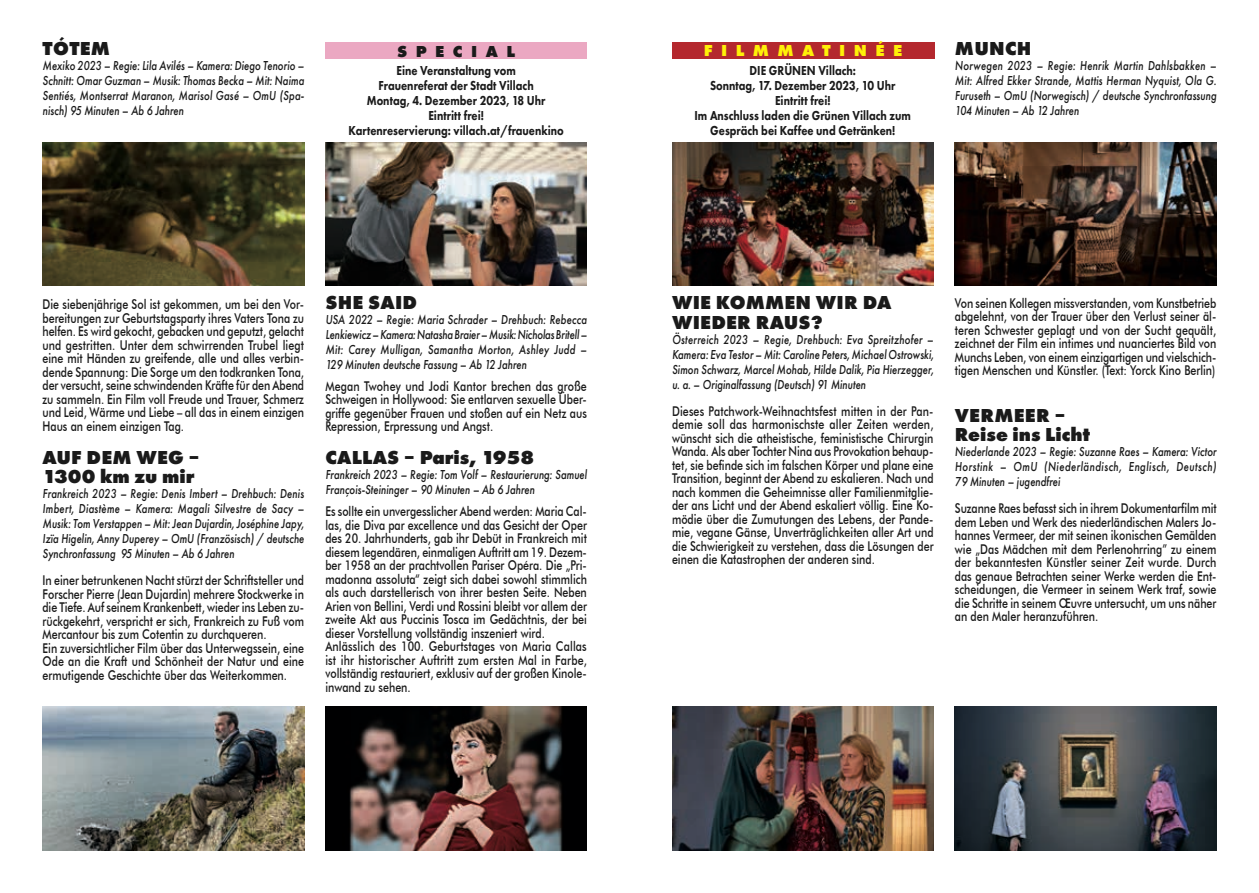
<style>
.page{position:relative;width:1259px;height:893px;background:#fff}
.page>*{position:absolute;margin:0;border:0;box-sizing:border-box;transform-origin:0 0}
.t1{font:800 19.5px/19.5px "Futura PT";letter-spacing:.01em;color:#1a1a1a}
.t2{font:800 16.5px "Futura PT";letter-spacing:.51em;color:#fff108}
.t3{font:800 16.5px "Futura PT";letter-spacing:.51em;color:#1a1a1a}
.t4{font:500 13.5px/13.5px "Futura BT";color:#1a1a1a;text-align:justify;scale:.79 1}
.t5{font:italic 500 13.5px/15px "Futura PT";color:#1a1a1a;text-align:justify;scale:.8 1}
.t6{font:800 13.5px/15px "Futura PT";color:#1a1a1a;text-align:center;scale:.83 1}
</style>
<div class="page">
<img style="left:43px;top:707px;width:261px;height:143px">
<img style="left:672px;top:142px;width:261px;height:144px">
<img style="left:955px;top:142px;width:261px;height:144px">
<img style="left:672px;top:707px;width:261px;height:143px">
<img style="left:325px;top:142px;width:262px;height:144px">
<img style="left:325px;top:707px;width:262px;height:143px">
<img style="left:43px;top:142px;width:261px;height:144px">
<img style="left:955px;top:707px;width:261px;height:143px">
<div style="left:325px;top:43px;width:262px;height:16px;background:#eba8c2"></div>
<div style="left:672px;top:42px;width:262px;height:16px;background:#b4282e"></div>
<h1 class="t1" style="left:43px;top:39px;width:69px">TÓTEM</h1>
<p class="t5" style="left:43px;top:59px;width:328px">Mexiko 2023 – Regie: Lila Avilés – Kamera: Diego Tenorio – Schnitt: Omar Guzman – Musik: Thomas Becka – Mit: Naima Sentiés, Montserrat Maranon, Marisol Gasé – OmU (Spa&shy;nisch) 95 Minuten – Ab 6 Jahren</p>
<p class="t3" style="left:397px;top:41px;width:119px">SPECIAL</p>
<p class="t2" style="left:704px;top:40px;width:200px">FILMMATINÉE</p>
<p class="t6" style="left:348px;top:63px;width:261px">Eine Veranstaltung vom<br>Frauenreferat der Stadt Villach<br>Montag, 4. Dezember 2023, 18 Uhr<br>Eintritt frei!<br>Kartenreservierung: villach.at/frauenkino</p>
<p class="t6" style="left:694px;top:63px;width:262px">DIE GRÜNEN Villach:<br>Sonntag, 17. Dezember 2023, 10 Uhr<br>Eintritt frei!<br>Im Anschluss laden die Grünen Villach zum<br>Gespräch bei Kaffee und Getränken!</p>
<h1 class="t1" style="left:955px;top:39px;width:78px">MUNCH</h1>
<p class="t5" style="left:955px;top:59px;width:328px">Norwegen 2023 – Regie: Henrik Martin Dahlsbakken – Mit: Alfred Ekker Strande, Mattis Herman Nyquist, Ola G.<br>Furuseth – OmU (Norwegisch) / deutsche Synchronfassung 104 Minuten – Ab 12 Jahren</p>
<p class="t4" style="left:43px;top:297px;width:333px">Die siebenjährige Sol ist gekommen, um bei den Vor&shy;bereitungen zur Geburtstagsparty ihres Vaters Tona zu helfen. Es wird gekocht, gebacken und geputzt, gelacht und gestritten. Unter dem schwirrenden Trubel liegt eine mit Händen zu greifende, alle und alles verbin&shy;dende Spannung: Die Sorge um den todkranken Tona, der versucht, seine schwindenden Kräfte für den Abend zu sammeln. Ein Film voll Freude und Trauer, Schmerz und Leid, Wärme und Liebe – all das in einem einzigen Haus an einem einzigen Tag.</p>
<h1 class="t1" style="left:43px;top:447px;width:153px">AUF DEM WEG<br>1300 km zu mir</h1>
<p class="t5" style="left:43px;top:486px;width:329px">Frankreich 2023 – Regie: Denis Imbert – Drehbuch: Denis Imbert, Diastème – Kamera: Magali Silvestre de Sacy – Musik: Tom Verstappen – Mit: Jean Dujardin, Joséphine Japy, Izïa Higelin, Anny Duperey – OmU (Französisch) / deutsche Synchronfassung 95 Minuten – Ab 6 Jahren</p>
<p class="t4" style="left:43px;top:573px;width:333px;text-align:left">In einer betrunkenen Nacht stürzt der Schriftsteller und Forscher Pierre (Jean Dujardin) mehrere Stockwerke in die Tiefe. Auf seinem Krankenbett, wieder ins Leben zu&shy;rückgekehrt, verspricht er sich, Frankreich zu Fuß vom Mercantour bis zum Cotentin zu durchqueren.<br>Ein zuversichtlicher Film über das Unterwegssein, eine Ode an die Kraft und Schönheit der Natur und eine ermutigende Geschichte über das Weiterkommen.</p>
<h1 class="t1" style="left:325px;top:292px;width:93px">SHE SAID</h1>
<p class="t5" style="left:325px;top:312px;width:329px">USA 2022 – Regie: Maria Schrader – Drehbuch: Rebecca Lenkiewicz – Kamera: Natasha Braier – Musik: Nicholas Britell – Mit: Carey Mulligan, Samantha Morton, Ashley Judd – 129 Minuten deutsche Fassung – Ab 12 Jahren</p>
<p class="t4" style="left:325px;top:379px;width:333px">Megan Twohey und Jodi Kantor brechen das große Schweigen in Hollywood: Sie entlarven sexuelle Über&shy;griffe gegenüber Frauen und stoßen auf ein Netz aus Repression, Erpressung und Angst.</p>
<h1 class="t1" style="left:325px;top:448px;width:210px">CALLAS Paris, 1958</h1>
<p class="t5" style="left:325px;top:467px;width:328px">Frankreich 2023 – Regie: Tom Volf – Restaurierung: Samuel<br>François-Steininger – 90 Minuten – Ab 6 Jahren</p>
<p class="t4" style="left:325px;top:505px;width:333px;text-align:left">Es sollte ein unvergesslicher Abend werden: Maria Cal&shy;las, die Diva par excellence und das Gesicht der Oper des 20. Jahrhunderts, gab ihr Debüt in Frankreich mit diesem legendären, einmaligen Auftritt am 19. Dezem&shy;ber 1958 an der prachtvollen Pariser Opéra. Die „Pri&shy;madonna assoluta“ zeigt sich dabei sowohl stimmlich als auch darstellerisch von ihrer besten Seite. Neben Arien von Bellini, Verdi und Rossini bleibt vor allem der zweite Akt aus Puccinis Tosca im Gedächtnis, der bei dieser Vorstellung vollständig inszeniert wird.<br>Anlässlich des 100. Geburtstages von Maria Callas ist ihr historischer Auftritt zum ersten Mal in Farbe, vollständig restauriert, exklusiv auf der großen Kinole&shy;inwand zu sehen.</p>
<h1 class="t1" style="left:672px;top:292px;width:221px">WIE KOMMEN WIR DA<br>WIEDER RAUS?</h1>
<p class="t5" style="left:672px;top:332px;width:328px">Österreich 2023 – Regie, Drehbuch: Eva Spreitzhofer – Kamera: Eva Testor – Mit: Caroline Peters, Michael Ostrowski, Simon Schwarz, Marcel Mohab, Hilde Dalik, Pia Hierzegger, u. a. – Originalfassung (Deutsch) 91 Minuten</p>
<p class="t4" style="left:672px;top:404px;width:333px">Dieses Patchwork-Weihnachtsfest mitten in der Pan&shy;demie soll das harmonischste aller Zeiten werden, wünscht sich die atheistische, feministische Chirurgin Wanda. Als aber Tochter Nina aus Provokation behaup&shy;tet, sie befinde sich im falschen Körper und plane eine Transition, beginnt der Abend zu eskalieren. Nach und nach kommen die Geheimnisse aller Familienmitglie&shy;der ans Licht und der Abend eskaliert völlig. Eine Ko&shy;mödie über die Zumutungen des Lebens, der Pande&shy;mie, vegane Gänse, Unverträglichkeiten aller Art und die Schwierigkeit zu verstehen, dass die Lösungen der einen die Katastrophen der anderen sind.</p>
<p class="t4" style="left:955px;top:296px;width:333px">Von seinen Kollegen missverstanden, vom Kunstbetrieb abgelehnt, von der Trauer über den Verlust seiner äl&shy;teren Schwester geplagt und von der Sucht gequält, zeichnet der Film ein intimes und nuanciertes Bild von Munchs Leben, von einem einzigartigen und vielschich&shy;tigen Menschen und Künstler. (Text: Yorck Kino Berlin)</p>
<h1 class="t1" style="left:955px;top:405px;width:136px">VERMEER<br>Reise ins Licht</h1>
<p class="t5" style="left:955px;top:444px;width:328px">Niederlande 2023 – Regie: Suzanne Raes – Kamera: Victor Horstink – OmU (Niederländisch, Englisch, Deutsch)<br>79 Minuten – jugendfrei</p>
<p class="t4" style="left:955px;top:501px;width:333px">Suzanne Raes befasst sich in ihrem Dokumentarfilm mit dem Leben und Werk des niederländischen Malers Jo&shy;hannes Vermeer, der mit seinen ikonischen Gemälden wie „Das Mädchen mit dem Perlenohrring” zu einem der bekanntesten Künstler seiner Zeit wurde. Durch das genaue Betrachten seiner Werke werden die Ent&shy;scheidungen, die Vermeer in seinem Werk traf, sowie die Schritte in seinem Œuvre untersucht, um uns näher an den Maler heranzuführen.</p>
</div>
